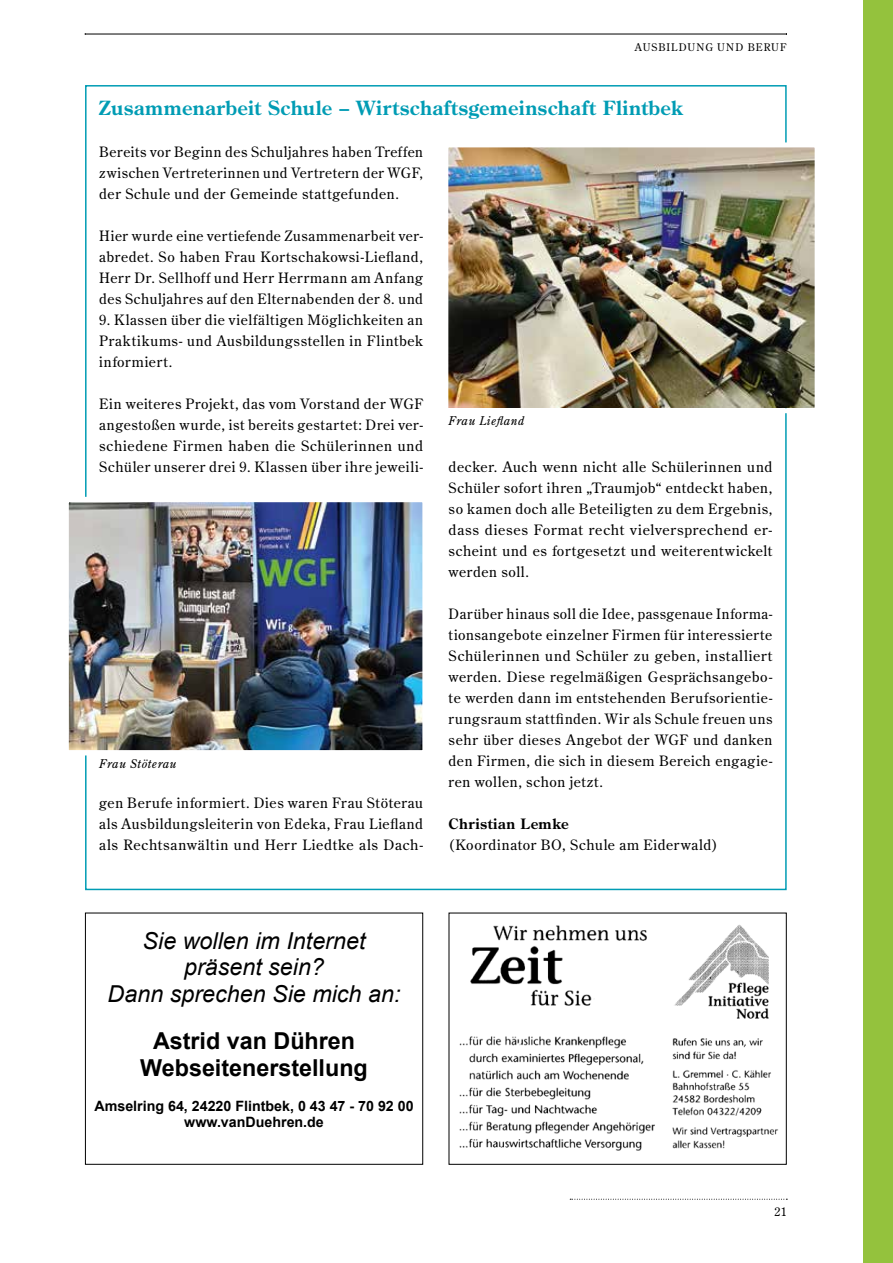
<style>
.page{position:relative;width:893px;height:1263px;background:#fff}
.page>*{position:absolute;margin:0;border:0;box-sizing:border-box;transform-origin:0 0}
.t1{font:italic 23.25px/26.7px "Arial";color:#000;text-align:center}
.t2{font:700 23.25px/26.7px "Arial";color:#000;text-align:center}
.t3{font:700 19.5px "Century Old Style Std";letter-spacing:.025em;color:#009cb4}
.t4{font:14.25px/21px "Century Old Style Std";letter-spacing:.04em;color:#000;text-align:justify}
.t5{font:700 14.25px/16px "Arial";color:#000;text-align:center}
.t6{font:700 14.25px "Century Old Style Std";letter-spacing:.035em;color:#000}
.t7{font:italic 12px "Century Old Style Std";letter-spacing:.045em;color:#000}
.t8{font:12px "Century Old Style Std";color:#000}
.t9{font:10.5px "Century Old Style Std";letter-spacing:.1em;color:#000}
</style>
<div class="page">
<hr style="left:85px;top:34px;width:701px;height:1px;background:#000">
<svg style="left:570px;top:1199px;width:217px;height:1px"></svg>
<div style="left:863px;top:0;width:30px;height:1263px;background:#94c23d"></div>
<img style="left:68px;top:494px;width:355px;height:264px">
<img style="left:448px;top:140px;width:367px;height:276px">
<div style="left:85px;top:913px;width:338px;height:252px;border:1px solid #000"></div>
<img style="left:459px;top:924px;width:320px;height:227px">
<div style="left:449px;top:913px;width:338px;height:252px;border:1px solid #000"></div>
<p class="t9" style="left:635px;top:40px;width:153px">AUSBILDUNG UND BERUF</p>
<h2 class="t3" style="left:99px;top:95px;width:585px">Zusammenarbeit Schule – Wirtschaftsgemeinschaft Flintbek</h2>
<p class="t4" style="left:99px;top:141px;width:325px">Bereits vor Beginn des Schuljahres haben Treffen zwischen Vertreterinnen und Vertretern der WGF, der Schule und der Gemeinde stattgefunden.</p>
<p class="t4" style="left:99px;top:225px;width:325px">Hier wurde eine vertiefende Zusammenarbeit ver&shy;abredet. So haben Frau Kortschakowsi-Liefland, Herr Dr. Sellhoff und Herr Herrmann am Anfang des Schuljahres auf den Elternabenden der 8. und</p>
<p class="t4" style="left:99px;top:309px;width:325px">9. Klassen über die vielfältigen Möglichkeiten an Praktikums- und Ausbildungsstellen in Flintbek informiert.</p>
<p class="t4" style="left:99px;top:393px;width:325px">Ein weiteres Projekt, das vom Vorstand der WGF angestoßen wurde, ist bereits gestartet: Drei ver&shy;schiedene Firmen haben die Schülerinnen und Schüler unserer drei 9. Klassen über ihre jeweili-</p>
<p class="t7" style="left:449px;top:413px;width:77px">Frau Liefland</p>
<p class="t4" style="left:449px;top:456px;width:325px">decker. Auch wenn nicht alle Schülerinnen und Schüler sofort ihren „Traumjob“ entdeckt haben, so kamen doch alle Beteiligten zu dem Ergebnis, dass dieses Format recht vielversprechend er&shy;scheint und es fortgesetzt und weiterentwickelt werden soll.</p>
<p class="t4" style="left:449px;top:603px;width:325px">Darüber hinaus soll die Idee, passgenaue Informa&shy;tionsangebote einzelner Firmen für interessierte Schülerinnen und Schüler zu geben, installiert werden. Diese regelmäßigen Gesprächsangebo&shy;te werden dann im entstehenden Berufsorientie&shy;rungsraum stattfinden. Wir als Schule freuen uns sehr über dieses Angebot der WGF und danken den Firmen, die sich in diesem Bereich engagie&shy;ren wollen, schon jetzt.</p>
<p class="t6" style="left:449px;top:814px;width:122px">Christian Lemke</p>
<p class="t4" style="left:449px;top:834px;width:271px">(Koordinator BO, Schule am Eiderwald)</p>
<p class="t7" style="left:99px;top:756px;width:79px">Frau Stöterau</p>
<p class="t4" style="left:99px;top:792px;width:325px">gen Berufe informiert. Dies waren Frau Stöterau als Ausbildungsleiterin von Edeka, Frau Liefland als Rechtsanwältin und Herr Liedtke als Dach-</p>
<h1 class="t1" style="left:108px;top:927px;width:294px">Sie wollen im Internet präsent sein?<br>Dann sprechen Sie mich an:</h1>
<h1 class="t2" style="left:140px;top:1029px;width:229px">Astrid van Dühren<br>Webseitenerstellung</h1>
<p class="t5" style="left:94px;top:1098px;width:321px">Amselring 64, 24220 Flintbek, 0 43 47 - 70 92 00 www.vanDuehren.de</p>
<p class="t8" style="left:774px;top:1204px;width:14px">21</p>
</div>
